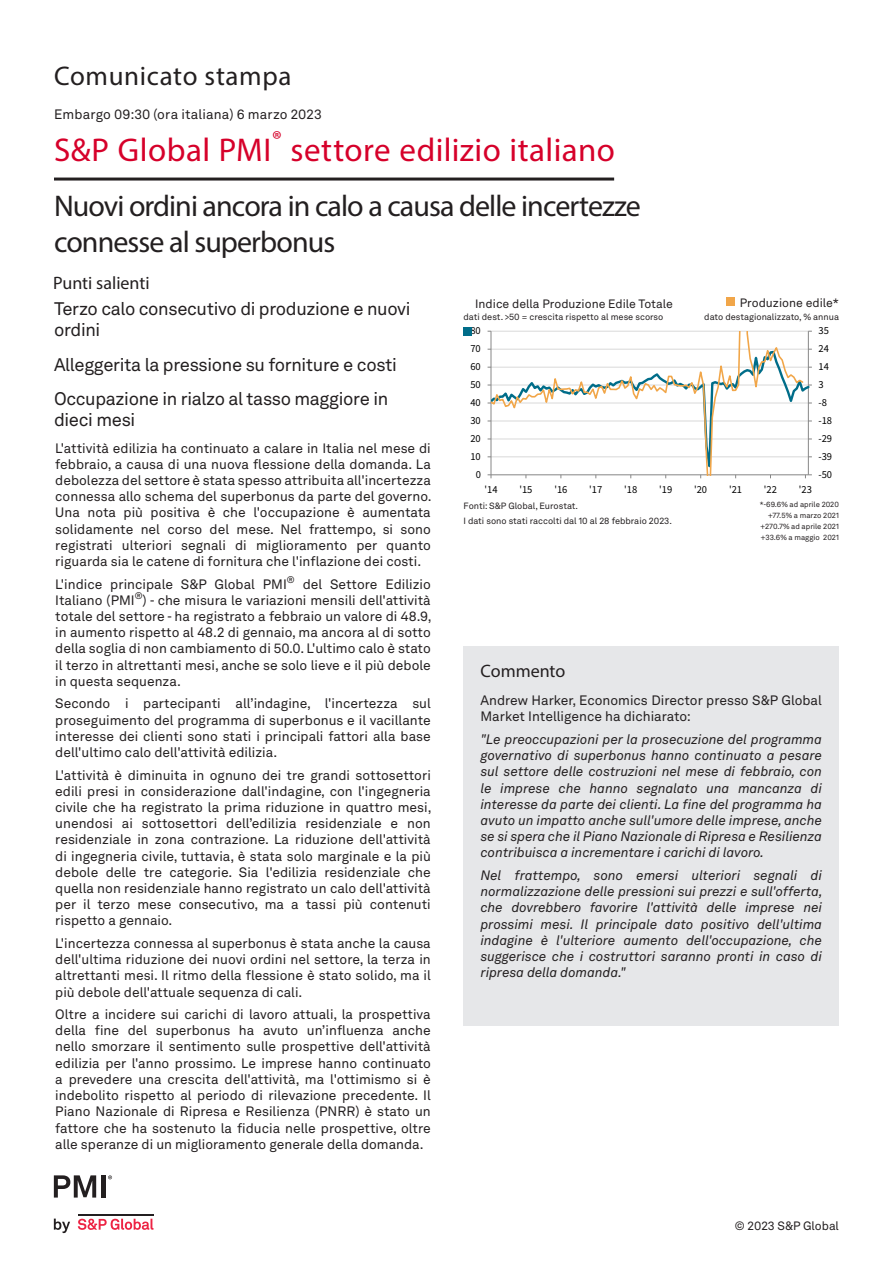
<style>
.page{position:relative;width:893px;height:1263px;background:#fff}
.page>*{position:absolute;margin:0;border:0;box-sizing:border-box;transform-origin:0 0}
.t1{font:33px "Myriad Pro";letter-spacing:.015em;color:#d6002a}
.t2{font:30px/36px "Myriad Pro";letter-spacing:-.03em;color:#231f20}
.Section_header{font:27px "Myriad Pro";letter-spacing:.025em;color:#231f20}
.Key_findings{font:18px/21.6px "Akkurat LL";letter-spacing:-.02em;color:#231f20}
.Subheader{font:18px "Myriad Pro";color:#231f20}
.Body_copy_2{font:13.5px/16.2px "Akkurat LL";color:#231f20;text-align:justify}
.Comment{font:italic 13.5px/16.2px "Akkurat LL";color:#231f20;text-align:justify}
.Comment-2{font:13.5px/16.2px "Akkurat LL";color:#231f20}
.Chart_title{font:12px "Akkurat LL";color:#231f20}
.Chart_title_RH{font:12px "Akkurat LL";color:#231f20}
.t3{font:10.8px "Source Sans Pro";letter-spacing:-.005em;color:#000}
.Boiler{font:9px "Akkurat LL";color:#231f20}
.Axis_title{font:9px "Akkurat LL";color:#231f20}
.Axis_title_RH{font:9px "Akkurat LL";color:#231f20}
.Source{font:9px "Akkurat LL";letter-spacing:-.005em;color:#231f20}
.Boiler-2{font:7.5px "Akkurat LL";color:#231f20}
</style>
<div class="page">
<hr style="left:54px;top:178px;width:560px;height:3px;background:#231f20">
<div style="left:464px;top:646px;width:375px;height:49px;background:#e6e7e9"></div>
<div style="left:463px;top:695px;width:376px;height:331px;background:#e6e7e9"></div>
<hr style="left:491px;top:331px;width:317px;height:1px;background:#d9d9d9">
<hr style="left:808px;top:331px;width:1px;height:144px;background:#868686">
<svg style="left:488px;top:345px;width:324px;height:133px"></svg>
<svg style="left:491px;top:331px;width:314px;height:145px"></svg>
<div style="left:726px;top:298px;width:9px;height:8px;background:#f1a649"></div>
<div style="left:463px;top:327px;width:9px;height:9px;background:#006d89"></div>
<svg style="left:54px;top:1218px;width:16px;height:15px"></svg>
<svg style="left:78px;top:1218px;width:75px;height:12px"></svg>
<hr style="left:78px;top:1213px;width:75px;height:2px;background:#231f20">
<svg style="left:54px;top:1175px;width:42px;height:22px"></svg>
<div style="left:101px;top:1175px;width:5px;height:22px;background:#231f20"></div>
<svg style="left:108px;top:1175px;width:4px;height:4px"></svg>
<p class="Section_header" style="left:54px;top:59px;width:239px">Comunicato stampa</p>
<p class="Body_copy_2" style="left:54px;top:106px;width:269px">Embargo 09:30 (ora italiana) 6 marzo 2023</p>
<p class="t1" style="left:54px;top:129px;width:562px">S&amp;P Global PMI<sup>®</sup> settore edilizio italiano</p>
<p class="t2" style="left:54px;top:188px;width:588px">Nuovi ordini ancora in calo a causa delle incertezze connesse al superbonus</p>
<p class="Subheader" style="left:53px;top:272px;width:98px">Punti salienti</p>
<p class="Key_findings" style="left:54px;top:297px;width:358px">Terzo calo consecutivo di produzione e nuovi ordini</p>
<p class="Key_findings" style="left:54px;top:353px;width:344px">Alleggerita la pressione su forniture e costi</p>
<p class="Key_findings" style="left:54px;top:387px;width:336px">Occupazione in rialzo al tasso maggiore in dieci mesi</p>
<p class="Chart_title" style="left:475px;top:295px;width:199px">Indice della Produzione Edile Totale</p>
<p class="Axis_title" style="left:464px;top:310px;width:201px">dati dest. &gt;50 = crescita rispetto al mese scorso</p>
<p class="Chart_title_RH" style="left:740px;top:294px;width:101px">Produzione edile*</p>
<p class="Axis_title_RH" style="left:704px;top:310px;width:136px">dato destagionalizzato, % annua</p>
<p class="t3" style="left:470px;top:324px;width:12px">80</p>
<p class="t3" style="left:818px;top:324px;width:12px">35</p>
<p class="t3" style="left:470px;top:342px;width:12px">70</p>
<p class="t3" style="left:818px;top:342px;width:12px">24</p>
<p class="t3" style="left:470px;top:360px;width:12px">60</p>
<p class="t3" style="left:818px;top:360px;width:12px">14</p>
<p class="t3" style="left:470px;top:378px;width:12px">50</p>
<p class="t3" style="left:818px;top:378px;width:7px">3</p>
<p class="t3" style="left:470px;top:396px;width:12px">40</p>
<p class="t3" style="left:818px;top:396px;width:10px">-8</p>
<p class="t3" style="left:470px;top:414px;width:12px">30</p>
<p class="t3" style="left:818px;top:414px;width:15px">-18</p>
<p class="Body_copy_2" style="left:55px;top:439px;width:378px">L'attività edilizia ha continuato a calare in Italia nel mese di febbraio, a causa di una nuova flessione della domanda. La debolezza del settore è stata spesso attribuita all'incertezza connessa allo schema del superbonus da parte del governo.<br>Una nota più positiva è che l'occupazione è aumentata solidamente nel corso del mese. Nel frattempo, si sono registrati ulteriori segnali di miglioramento per quanto riguarda sia le catene di fornitura che l'inflazione dei costi.</p>
<p class="Body_copy_2" style="left:55px;top:575px;width:378px">L'indice principale S&amp;P Global PMI<sup>®</sup> del Settore Edilizio Italiano (PMI<sup>®</sup>) - che misura le variazioni mensili dell'attività totale del settore - ha registrato a febbraio un valore di 48.9, in aumento rispetto al 48.2 di gennaio, ma ancora al di sotto della soglia di non cambiamento di 50.0. L'ultimo calo è stato il terzo in altrettanti mesi, anche se solo lieve e il più debole in questa sequenza.</p>
<p class="Body_copy_2" style="left:55px;top:695px;width:377px">Secondo i partecipanti all’indagine, l'incertezza sul proseguimento del programma di superbonus e il vacillante interesse dei clienti sono stati i principali fattori alla base dell'ultimo calo dell'attività edilizia.</p>
<p class="Body_copy_2" style="left:55px;top:766px;width:378px">L'attività è diminuita in ognuno dei tre grandi sottosettori edili presi in considerazione dall'indagine, con l'ingegneria civile che ha registrato la prima riduzione in quattro mesi, unendosi ai sottosettori dell’edilizia residenziale e non residenziale in zona contrazione. La riduzione dell'attività di ingegneria civile, tuttavia, è stata solo marginale e la più debole delle tre categorie. Sia l'edilizia residenziale che quella non residenziale hanno registrato un calo dell'attività per il terzo mese consecutivo, ma a tassi più contenuti rispetto a gennaio.</p>
<p class="Body_copy_2" style="left:55px;top:934px;width:377px">L'incertezza connessa al superbonus è stata anche la causa dell'ultima riduzione dei nuovi ordini nel settore, la terza in altrettanti mesi. Il ritmo della flessione è stato solido, ma il più debole dell'attuale sequenza di cali.</p>
<p class="Body_copy_2" style="left:55px;top:1005px;width:377px">Oltre a incidere sui carichi di lavoro attuali, la prospettiva della fine del superbonus ha avuto un’influenza anche nello smorzare il sentimento sulle prospettive dell'attività edilizia per l'anno prossimo. Le imprese hanno continuato a prevedere una crescita dell'attività, ma l'ottimismo si è indebolito rispetto al periodo di rilevazione precedente. Il Piano Nazionale di Ripresa e Resilienza (PNRR) è stato un fattore che ha sostenuto la fiducia nelle prospettive, oltre alle speranze di un miglioramento generale della domanda.</p>
<p class="t3" style="left:470px;top:432px;width:12px">20</p>
<p class="t3" style="left:818px;top:432px;width:15px">-29</p>
<p class="t3" style="left:470px;top:450px;width:12px">10</p>
<p class="t3" style="left:818px;top:450px;width:15px">-39</p>
<p class="t3" style="left:476px;top:467px;width:7px">0</p>
<p class="t3" style="left:818px;top:467px;width:15px">-50</p>
<p class="t3" style="left:484px;top:482px;width:15px">'14</p>
<p class="t3" style="left:519px;top:482px;width:15px">'15</p>
<p class="t3" style="left:554px;top:482px;width:15px">'16</p>
<p class="t3" style="left:589px;top:482px;width:15px">'17</p>
<p class="t3" style="left:624px;top:482px;width:15px">'18</p>
<p class="t3" style="left:659px;top:482px;width:15px">'19</p>
<p class="t3" style="left:694px;top:482px;width:15px">'20</p>
<p class="t3" style="left:729px;top:482px;width:15px">'21</p>
<p class="t3" style="left:764px;top:482px;width:15px">'22</p>
<p class="t3" style="left:799px;top:482px;width:15px">'23</p>
<p class="Boiler-2" style="left:760px;top:499px;width:81px">*-69.6% ad aprile 2020</p>
<p class="Boiler-2" style="left:768px;top:510px;width:72px">+77.5% a marzo 2021</p>
<p class="Boiler-2" style="left:761px;top:521px;width:80px">+270.7% ad aprile 2021</p>
<p class="Boiler-2" style="left:761px;top:531px;width:80px">+33.6% a maggio 2021</p>
<p class="Source" style="left:464px;top:499px;width:116px">Fonti: S&amp;P Global, Eurostat.</p>
<p class="Boiler" style="left:463px;top:514px;width:210px">I dati sono stati raccolti dal 10 al 28 febbraio 2023.</p>
<p class="Subheader" style="left:481px;top:659px;width:86px">Commento</p>
<p class="Comment-2" style="left:480px;top:692px;width:343px">Andrew Harker, Economics Director presso S&amp;P Global<br>Market Intelligence ha dichiarato:</p>
<p class="Comment" style="left:480px;top:730px;width:343px">"Le preoccupazioni per la prosecuzione del programma governativo di superbonus hanno continuato a pesare sul settore delle costruzioni nel mese di febbraio, con le imprese che hanno segnalato una mancanza di interesse da parte dei clienti. La fine del programma ha avuto un impatto anche sull'umore delle imprese, anche se si spera che il Piano Nazionale di Ripresa e Resilienza contribuisca a incrementare i carichi di lavoro.</p>
<p class="Comment" style="left:480px;top:866px;width:344px">Nel frattempo, sono emersi ulteriori segnali di normalizzazione delle pressioni sui prezzi e sull'offerta, che dovrebbero favorire l'attività delle imprese nei prossimi mesi. Il principale dato positivo dell'ultima indagine è l'ulteriore aumento dell'occupazione, che suggerisce che i costruttori saranno pronti in caso di ripresa della domanda."</p>
<p class="Chart_title" style="left:735px;top:1216px;width:106px">© 2023 S&amp;P Global</p>
</div>
